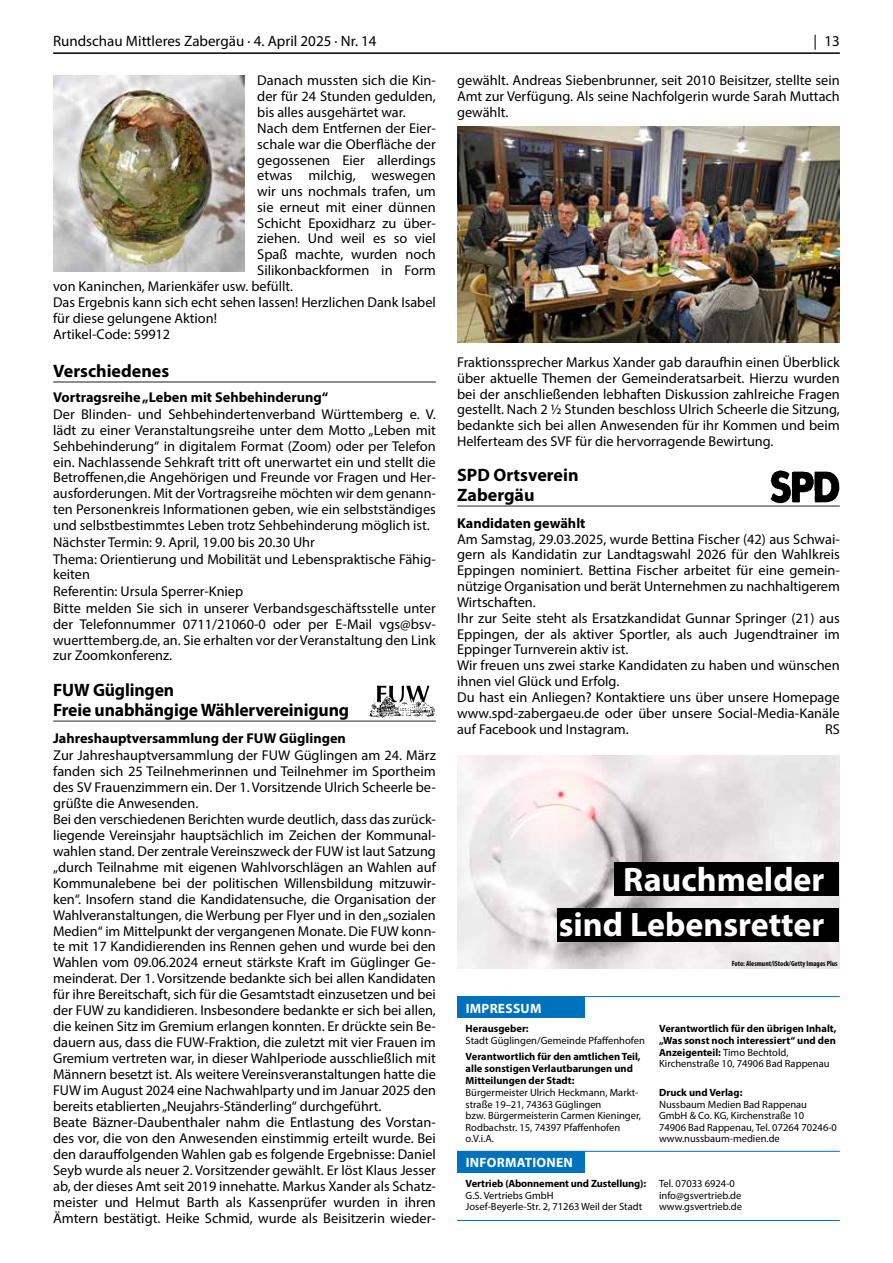
<style>
.page{position:relative;width:893px;height:1263px;background:#fff}
.page>*{position:absolute;margin:0;border:0;box-sizing:border-box;transform-origin:0 0}
.t1{font:700 34.05px/45.3px "Myriad Pro";color:#fff;text-align:right}
.t2{font:700 18px/19.6px "Myriad Pro";letter-spacing:-.01em;color:#000}
.t3{font:15px "Myriad Pro";color:#000}
.t4{font:14.25px/15.9px "Myriad Pro";color:#000}
.t5{font:700 14.25px "Myriad Pro";color:#000}
.t6{font:700 13.5px "Myriad Pro";letter-spacing:.02em;color:#fff}
.t7{font:10.5px/11.6px "Myriad Pro";color:#000}
.t8{font:700 10.5px/11.6px "Myriad Pro";color:#000}
.t9{font:700 condensed 7.5px "Myriad Pro";color:#000}
.s1{font-weight:400}
</style>
<div class="page">
<hr style="left:53px;top:52px;width:787px;height:2px;background:#000">
<hr style="left:53px;top:381px;width:383px;height:2px;background:#686867">
<img style="left:53px;top:76px;width:191px;height:195px">
<hr style="left:53px;top:720px;width:383px;height:2px;background:#6f6f6e">
<svg style="left:377px;top:686px;width:53px;height:8px"></svg>
<img style="left:369px;top:694px;width:66px;height:24px">
<img style="left:457px;top:127px;width:383px;height:215px">
<hr style="left:457px;top:505px;width:383px;height:2px;background:#6f6f6e">
<img style="left:770px;top:470px;width:70px;height:34px">
<img style="left:457px;top:756px;width:383px;height:212px">
<div style="left:614px;top:862px;width:225px;height:34px;background:#000"></div>
<div style="left:558px;top:908px;width:281px;height:34px;background:#000"></div>
<div style="left:457px;top:997px;width:128px;height:21px;background:#0071bc"></div>
<hr style="left:457px;top:996px;width:383px;height:1px;background:#0071bc">
<div style="left:457px;top:1151px;width:128px;height:22px;background:#0071bc"></div>
<hr style="left:457px;top:1151px;width:383px;height:1px;background:#0071bc">
<hr style="left:457px;top:1220px;width:383px;height:1px;background:#0071bc">
<p class="t3" style="left:53px;top:32px;width:325px">Rundschau Mittleres Zabergäu · 4. April 2025 · Nr. 14</p>
<p class="t3" style="left:813px;top:32px;width:28px">| 13</p>
<p class="t4" style="left:257px;top:72px;width:180px">Danach mussten sich die Kin-</p>
<p class="t4" style="left:257px;top:88px;width:180px">der für 24 Stunden gedulden,</p>
<p class="t4" style="left:257px;top:104px;width:150px">bis alles ausgehärtet war.</p>
<p class="t4" style="left:257px;top:120px;width:180px">Nach dem Entfernen der Eier-</p>
<p class="t4" style="left:257px;top:136px;width:180px">schale war die Oberfläche der</p>
<p class="t4" style="left:257px;top:152px;width:180px">gegossenen Eier allerdings</p>
<p class="t4" style="left:257px;top:167px;width:180px">etwas milchig, weswegen</p>
<p class="t4" style="left:257px;top:183px;width:180px">wir uns nochmals trafen, um</p>
<p class="t4" style="left:257px;top:199px;width:180px">sie erneut mit einer dünnen</p>
<p class="t4" style="left:257px;top:215px;width:180px">Schicht Epoxidharz zu über-</p>
<p class="t4" style="left:257px;top:230px;width:180px">ziehen. Und weil es so viel</p>
<p class="t4" style="left:257px;top:246px;width:180px">Spaß machte, wurden noch</p>
<p class="t4" style="left:257px;top:262px;width:180px">Silikonbackformen in Form</p>
<p class="t4" style="left:53px;top:278px;width:241px">von Kaninchen, Marienkäfer usw. befüllt.</p>
<p class="t4" style="left:53px;top:294px;width:384px">Das Ergebnis kann sich echt sehen lassen! Herzlichen Dank Isabel</p>
<p class="t4" style="left:53px;top:310px;width:165px">für diese gelungene Aktion!</p>
<p class="t4" style="left:53px;top:326px;width:119px">Artikel-Code: 59912</p>
<p class="t2" style="left:53px;top:360px;width:118px">Verschiedenes</p>
<p class="t5" style="left:53px;top:388px;width:277px">Vortragsreihe „Leben mit Sehbehinderung“</p>
<p class="t4" style="left:53px;top:406px;width:384px">Der Blinden- und Sehbehindertenverband Württemberg e. V. lädt zu einer Veranstaltungsreihe unter dem Motto „Leben mit Sehbehinderung“ in digitalem Format (Zoom) oder per Telefon ein. Nachlassende Sehkraft tritt oft unerwartet ein und stellt die Betroffenen,die Angehörigen und Freunde vor Fragen und Her&shy;ausforderungen. Mit der Vortragsreihe möchten wir dem genann&shy;ten Personenkreis Informationen geben, wie ein selbstständiges und selbstbestimmtes Leben trotz Sehbehinderung möglich ist.<br>Nächster Termin: 9. April, 19.00 bis 20.30 Uhr<br>Thema: Orientierung und Mobilität und Lebenspraktische Fähig&shy;keiten<br>Referentin: Ursula Sperrer-Kniep<br>Bitte melden Sie sich in unserer Verbandsgeschäftsstelle unter der Telefonnummer 0711/21060-0 oder per E-Mail vgs@bsv&shy;wuerttemberg.de, an. Sie erhalten vor der Veranstaltung den Link zur Zoomkonferenz.</p>
<p class="t2" style="left:53px;top:680px;width:297px">FUW Güglingen<br>Freie unabhängige Wählervereinigung</p>
<p class="t5" style="left:53px;top:729px;width:294px">Jahreshauptversammlung der FUW Güglingen</p>
<p class="t4" style="left:53px;top:747px;width:384px">Zur Jahreshauptversammlung der FUW Güglingen am 24. März fanden sich 25 Teilnehmerinnen und Teilnehmer im Sportheim des SV Frauenzimmern ein. Der 1. Vorsitzende Ulrich Scheerle be&shy;grüßte die Anwesenden.<br>Bei den verschiedenen Berichten wurde deutlich, dass das zurück&shy;liegende Vereinsjahr hauptsächlich im Zeichen der Kommunal&shy;wahlen stand. Der zentrale Vereinszweck der FUW ist laut Satzung „durch Teilnahme mit eigenen Wahlvorschlägen an Wahlen auf Kommunalebene bei der politischen Willensbildung mitzuwir&shy;ken“. Insofern stand die Kandidatensuche, die Organisation der Wahlveranstaltungen, die Werbung per Flyer und in den „sozialen Medien“ im Mittelpunkt der vergangenen Monate. Die FUW konn&shy;te mit 17 Kandidierenden ins Rennen gehen und wurde bei den Wahlen vom 09.06.2024 erneut stärkste Kraft im Güglinger Ge&shy;meinderat. Der 1. Vorsitzende bedankte sich bei allen Kandidaten für ihre Bereitschaft, sich für die Gesamtstadt einzusetzen und bei der FUW zu kandidieren. Insbesondere bedankte er sich bei allen, die keinen Sitz im Gremium erlangen konnten. Er drückte sein Be&shy;dauern aus, dass die FUW-Fraktion, die zuletzt mit vier Frauen im Gremium vertreten war, in dieser Wahlperiode ausschließlich mit Männern besetzt ist. Als weitere Vereinsveranstaltungen hatte die FUW im August 2024 eine Nachwahlparty und im Januar 2025 den bereits etablierten „Neujahrs-Ständerling“ durchgeführt.<br>Beate Bäzner-Daubenthaler nahm die Entlastung des Vorstan&shy;des vor, die von den Anwesenden einstimmig erteilt wurde. Bei den darauffolgenden Wahlen gab es folgende Ergebnisse: Daniel Seyb wurde als neuer 2. Vorsitzender gewählt. Er löst Klaus Jesser ab, der dieses Amt seit 2019 innehatte. Markus Xander als Schatz&shy;meister und Helmut Barth als Kassenprüfer wurden in ihren Ämtern bestätigt. Heike Schmid, wurde als Beisitzerin wieder-</p>
<p class="t4" style="left:457px;top:72px;width:384px;text-align:justify">gewählt. Andreas Siebenbrunner, seit 2010 Beisitzer, stellte sein Amt zur Verfügung. Als seine Nachfolgerin wurde Sarah Muttach gewählt.</p>
<p class="t4" style="left:457px;top:354px;width:384px;text-align:justify">Fraktionssprecher Markus Xander gab daraufhin einen Überblick über aktuelle Themen der Gemeinderatsarbeit. Hierzu wurden bei der anschließenden lebhaften Diskussion zahlreiche Fragen gestellt. Nach 2 ½ Stunden beschloss Ulrich Scheerle die Sitzung, bedankte sich bei allen Anwesenden für ihr Kommen und beim Helferteam des SVF für die hervorragende Bewirtung.</p>
<p class="t2" style="left:457px;top:465px;width:123px">SPD Ortsverein<br>Zabergäu</p>
<p class="t5" style="left:457px;top:513px;width:130px">Kandidaten gewählt</p>
<p class="t4" style="left:457px;top:531px;width:384px">Am Samstag, 29.03.2025, wurde Bettina Fischer (42) aus Schwai&shy;gern als Kandidatin zur Landtagswahl 2026 für den Wahlkreis Eppingen nominiert. Bettina Fischer arbeitet für eine gemein&shy;nützige Organisation und berät Unternehmen zu nachhaltigerem Wirtschaften.<br>Ihr zur Seite steht als Ersatzkandidat Gunnar Springer (21) aus Eppingen, der als aktiver Sportler, als auch Jugendtrainer im Eppinger Turnverein aktiv ist.<br>Wir freuen uns zwei starke Kandidaten zu haben und wünschen ihnen viel Glück und Erfolg.<br>Du hast ein Anliegen? Kontaktiere uns über unsere Homepage www.spd-zabergaeu.de oder über unsere Social-Media-Kanäle auf Facebook und Instagram.</p>
<p class="t4" style="left:825px;top:721px;width:16px">RS</p>
<h1 class="t1" style="left:559px;top:855px;width:267px">Rauchmelder sind Lebensretter</h1>
<p class="t9" style="left:732px;top:959px;width:107px">Foto: Alesmunt/iStock/Getty Images Plus</p>
<p class="t6" style="left:466px;top:999px;width:77px">IMPRESSUM</p>
<p class="t8" style="left:659px;top:1023px;width:179px">Verantwortlich für den übrigen Inhalt, „Was sonst noch interessiert“ und den Anzeigenteil: <span class="s1">Timo Bechtold, Kirchenstraße 10, 74906 Bad Rappenau</span></p>
<p class="t8" style="left:659px;top:1086px;width:85px">Druck und Verlag:</p>
<p class="t7" style="left:659px;top:1098px;width:179px">Nussbaum Medien Bad Rappenau<br>GmbH &amp; Co. KG, Kirchenstraße 10<br>74906 Bad Rappenau, Tel. 07264 70246-0 www.nussbaum-medien.de</p>
<p class="t8" style="left:466px;top:1023px;width:65px">Herausgeber:</p>
<p class="t7" style="left:466px;top:1034px;width:181px">Stadt Güglingen/Gemeinde Pfaffenhofen</p>
<p class="t8" style="left:466px;top:1050px;width:177px;line-height:12px">Verantwortlich für den amtlichen Teil, alle sonstigen Verlautbarungen und<br>Mitteilungen der Stadt:</p>
<p class="t7" style="left:466px;top:1086px;width:177px">Bürgermeister Ulrich Heckmann, Markt&shy;straße 19–21, 74363 Güglingen<br>bzw. Bürgermeisterin Carmen Kieninger,<br>Rodbachstr. 15, 74397 Pfaffenhofen o.V.i.A.</p>
<p class="t6" style="left:466px;top:1154px;width:109px">INFORMATIONEN</p>
<p class="t8" style="left:466px;top:1177px;width:182px">Vertrieb (Abonnement und Zustellung):</p>
<p class="t7" style="left:466px;top:1189px;width:178px">G.S. Vertriebs GmbH<br>Josef-Beyerle-Str. 2, 71263 Weil der Stadt</p>
<p class="t7" style="left:659px;top:1177px;width:84px">Tel. 07033 6924-0 info@gsvertrieb.de www.gsvertrieb.de</p>
</div>
